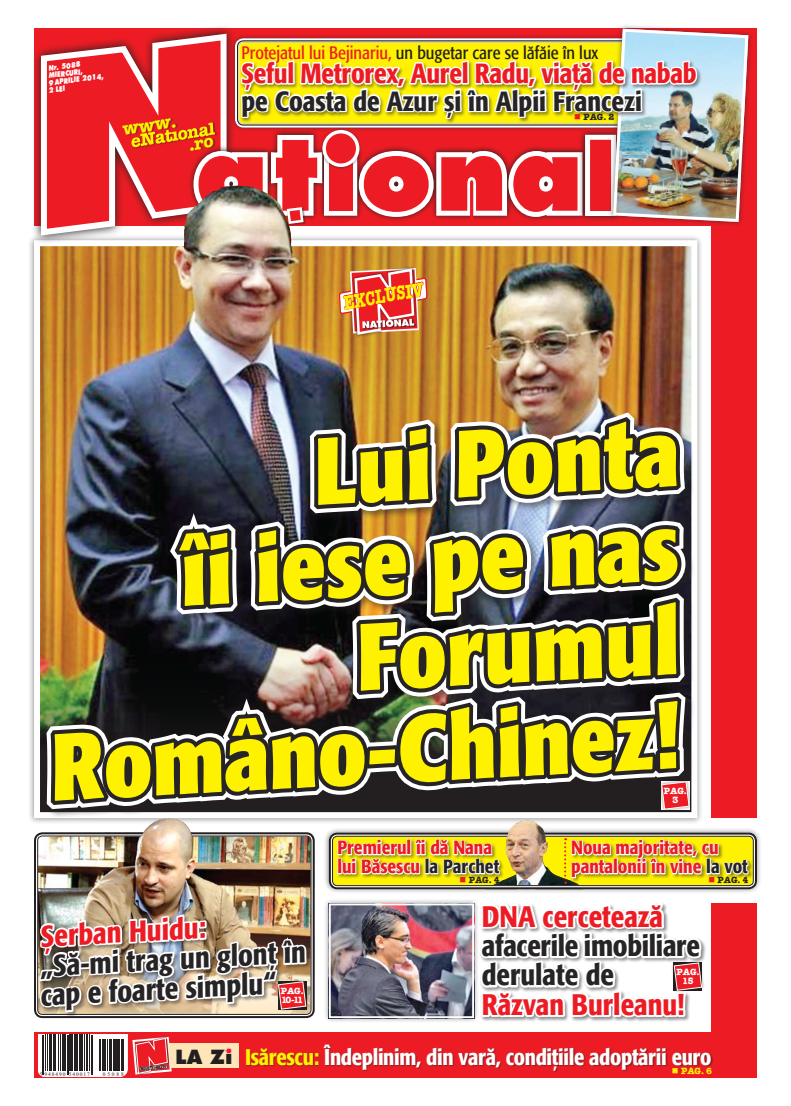
<style>
.page{position:relative;width:791px;height:1106px;background:#fff}
.page>*{position:absolute;margin:0;border:0;box-sizing:border-box;transform-origin:0 0}
.t1{font:100.7px "Futura Extra Bold Rom";color:#ed1c24}
.t2{font:700 condensed 93.8px/93.8px "R Formata";color:#fff200;text-align:right}
.t3{font:500 condensed 29.6px/29.5px "R Formata";color:#272425}
.t4{font:500 condensed 29.6px "R Formata";color:#ed1c24}
.t5{font:500 condensed 29.5px/29.4px "R Formata";letter-spacing:-.01em;color:#272425}
.t6{font:500 condensed 29.5px "R Formata";color:#ed1c24}
.t7{font:500 condensed 27.5px "R Formata";letter-spacing:-.01em;color:#ed1c24}
.t8{font:500 condensed 27.5px "R Formata";color:#272425}
.t9{font:500 condensed 22.5px "R Formata";letter-spacing:-.015em;color:#fff}
.t10{font:19.7px "American Type Writer Bold Rom";color:#fff200;scale:.73 1}
.t11{font:19.1px "Futura Extra Bold Rom";color:#231f20}
.t12{font:500 condensed 19px/19px "R Formata";color:#ed1c24}
.t13{font:18px "R Formata Condensed";color:#231f20}
.t14{font:17.6px "American Type Writer Bold Rom";color:#fff200}
.t15{font:9px/9px "American Type Writer Bold Rom";color:#fff;text-align:center}
.t16{font:9px "American Type Writer Bold Rom";color:#272425}
.t17{font:9px "American Type Writer Bold Rom";color:#fff200}
.t18{font:7.3px/7.3px "Futura Extra Bold Rom";color:#fff;scale:.8 1}
.t19{font:5.5px "Times New Roman";letter-spacing:.18em;color:#231f20}
.s1{color:#ed1c24}
.s2{font-size:70.7px}
.s3{color:#272425}
.s4{color:#fff200}
</style>
<div class="page">
<div style="left:479px;top:902px;width:280px;height:148px;background:#231f20;opacity:.5"></div>
<svg style="left:750px;top:232px;width:7px;height:79px"></svg>
<div style="left:44px;top:410px;width:747px;height:514px;background:#231f20;opacity:.5"></div>
<div style="left:607px;top:23px;width:151px;height:209px;background:#ed1c24"></div>
<img style="left:32px;top:23px;width:718px;height:1055px">
<p class="t18" style="left:45px;top:65px;width:72px;text-indent:3px;rotate:-7deg">Nr. 5088 miercuri,<br>9 aprilie 2014,<br>2 LEI</p>
<p class="t14" style="left:121px;top:119px;width:56px;rotate:-9deg">www.</p>
<p class="t13" style="left:242px;top:43px;width:358px"><span class="s1">Protejatul lui Bejinariu,</span> un bugetar care se lăfăie în lux</p>
<h3 class="t7" style="left:242px;top:58px;width:456px">Șeful Metrorex, Aurel Radu, viață de nabab</h3>
<h3 class="t8" style="left:242px;top:86px;width:402px">pe Coasta de Azur și în Alpii Francezi</h3>
<p class="t16" style="left:574px;top:111px;width:42px"><span class="s1">■</span> PAG. 2</p>
<h1 class="t1" style="left:195px;top:111px;width:389px">at<span class="s2">I</span>ona</h1>
<p class="t10" style="left:341px;top:291px;width:112px;rotate:-10deg">EXCLUSIV</p>
<h2 class="t2" style="left:33px;top:441px;width:645px;rotate:-3deg">Lui Ponta<br>îi iese pe nas<br>Forumul<br>Româno-Chinez!</h2>
<p class="t15" style="left:664px;top:786px;width:24px">PAG.<br>3</p>
<h3 class="t4" style="left:40px;top:919px;width:167px;rotate:-3deg">Șerban Huidu:</h3>
<h3 class="t3" style="left:38px;top:951px;width:268px;rotate:-3deg">„Să-mi trag un glonț în cap e foarte simplu“</h3>
<p class="t15" style="left:281px;top:986px;width:24px;text-align:left">PAG.<br>10-11</p>
<p class="t12" style="left:337px;top:838px;width:163px">Premierul îi dă Nana lui Băsescu <span class="s3">la Parchet</span></p>
<p class="t12" style="left:571px;top:838px;width:178px">Noua majoritate, cu pantalonii în vine <span class="s3">la vot</span></p>
<p class="t16" style="left:459px;top:873px;width:42px"><span class="s1">■</span> PAG. 4</p>
<p class="t16" style="left:708px;top:873px;width:42px"><span class="s1">■</span> PAG. 4</p>
<h3 class="t6" style="left:482px;top:900px;width:183px">DNA cercetează</h3>
<h3 class="t5" style="left:482px;top:931px;width:220px">afacerile imobiliare derulate de</h3>
<h3 class="t6" style="left:482px;top:988px;width:204px">Răzvan Burleanu!</h3>
<p class="t15" style="left:676px;top:967px;width:24px">PAG.<br>15</p>
<p class="t19" style="left:40px;top:1070px;width:52px">5 948490 540017</p>
<p class="t19" style="left:103px;top:1070px;width:22px">05088</p>
<p class="t11" style="left:176px;top:1045px;width:58px">la Zi</p>
<p class="t9" style="left:245px;top:1044px;width:468px"><span class="s4">Isărescu:</span> Îndeplinim, din vară, condițiile adoptării euro</p>
<p class="t17" style="left:672px;top:1065px;width:42px">■ PAG. 6</p>
</div>
